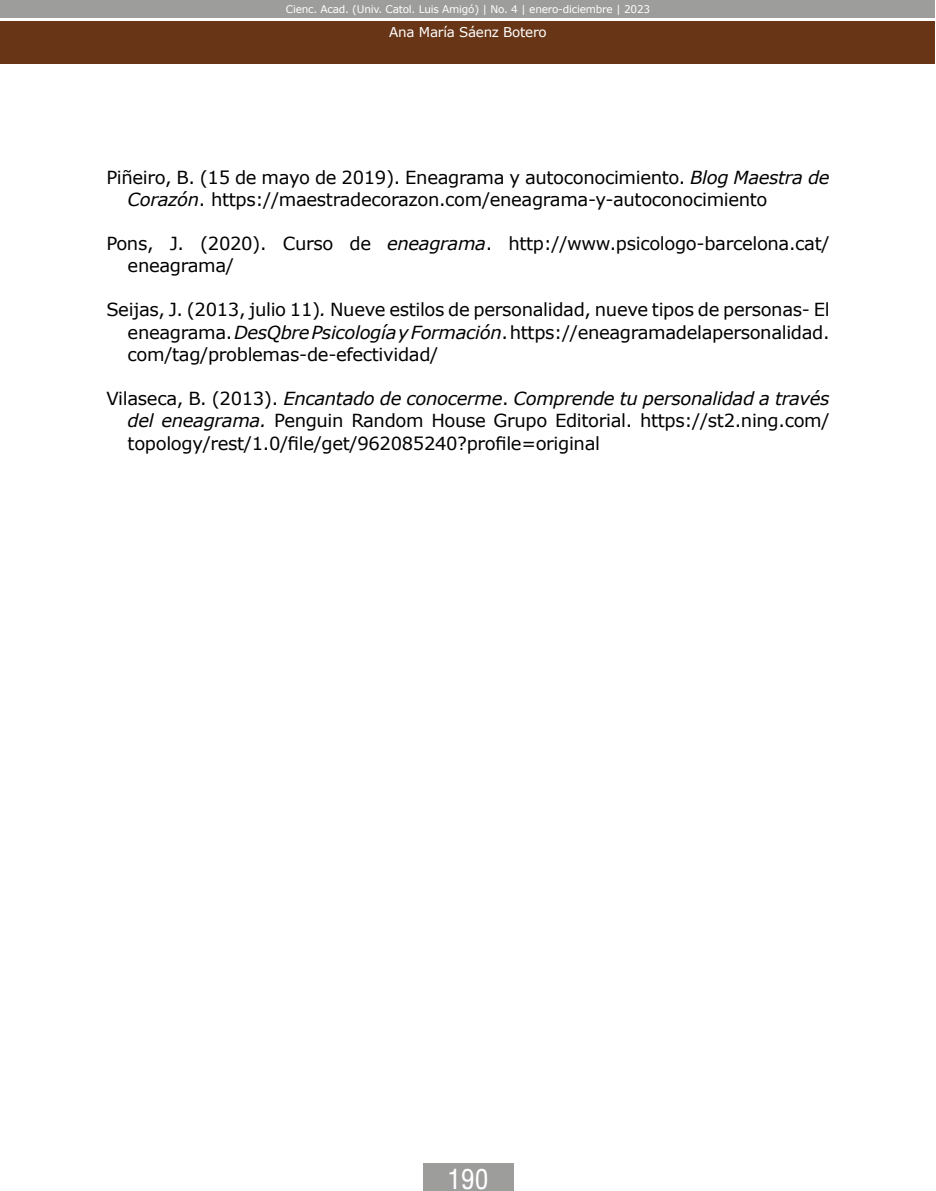
<style>
.page{position:relative;width:936px;height:1191px;background:#fff}
.page>*{position:absolute;margin:0;border:0;box-sizing:border-box;transform-origin:0 0}
.t1{font:27px "Arena Condensed";color:#fff}
.t2{font:18px/22.5px "Verdana";letter-spacing:-.02em;color:#000}
.t3{font:13.5px "Verdana";letter-spacing:-.02em;color:#fff}
.t4{font:10.5px "Verdana";letter-spacing:-.02em;color:#fff}
.s1{font-style:italic}
</style>
<div class="page">
<div style="left:0;top:21px;width:934px;height:43px;background:#683516"></div>
<div style="left:0;top:0;width:934px;height:18px;background:#9d9d9c"></div>
<div style="left:423px;top:1163px;width:90px;height:28px;background:#9d9d9c"></div>
<p class="t4" style="left:286px;top:2px;width:366px">Cienc. Acad. (Univ. Catol. Luis Amigó) | No. 4 | enero-diciembre | 2023</p>
<p class="t3" style="left:389px;top:23px;width:159px">Ana María Sáenz Botero</p>
<p class="t2" style="left:128px;top:166px;width:703px;text-indent:-21px">Piñeiro, B. (15 de mayo de 2019). Eneagrama y autoconocimiento. <span class="s1">Blog Maestra de<br>Corazón</span>. https://maestradecorazon.com/eneagrama-y-autoconocimiento</p>
<p class="t2" style="left:128px;top:232px;width:703px;text-indent:-21px">Pons, J. (2020). Curso de <span class="s1">eneagrama</span>. http://www.psicologo-barcelona.cat/ eneagrama/</p>
<p class="t2" style="left:128px;top:298px;width:703px;text-align:justify;text-indent:-21px">Seijas, J. (2013, julio 11)<span class="s1">.</span> Nueve estilos de personalidad, nueve tipos de personas- El eneagrama. <span class="s1">DesQbre Psicología y Formación</span>. https://eneagramadelapersonalidad. com/tag/problemas-de-efectividad/</p>
<p class="t2" style="left:128px;top:387px;width:703px;text-align:justify;text-indent:-21px">Vilaseca, B. (2013). <span class="s1">Encantado de conocerme</span>. <span class="s1">Comprende tu personalidad a través del eneagrama.</span> Penguin Random House Grupo Editorial. https://st2.ning.com/ topology/rest/1.0/file/get/962085240?profile=original</p>
<h1 class="t1" style="left:447px;top:1163px;width:42px">190</h1>
</div>
